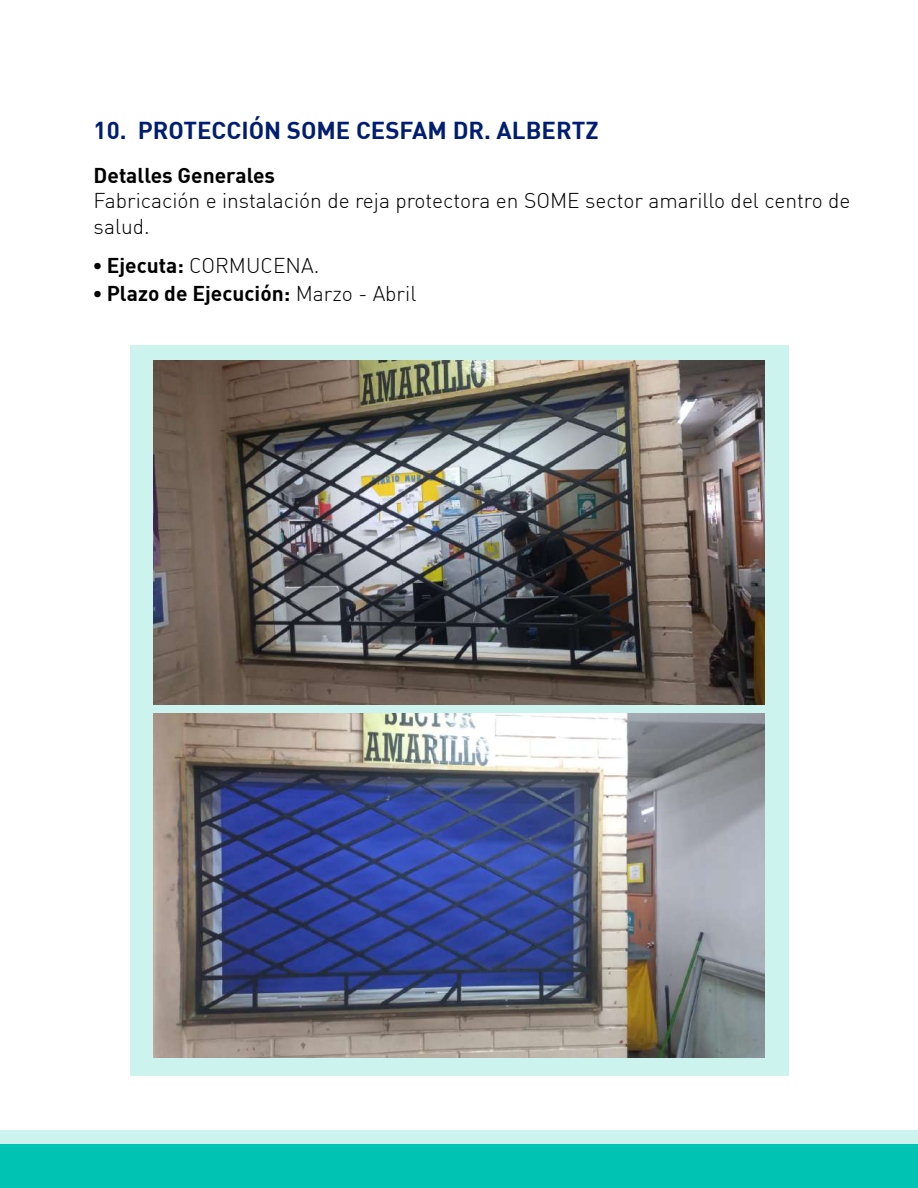
<style>
.page{position:relative;width:918px;height:1188px;background:#fff}
.page>*{position:absolute;margin:0;border:0;box-sizing:border-box;transform-origin:0 0}
.t1{font:700 24px "DIN";color:#001e71}
.t2{font:21px/25.2px "DIN Light Alternate";color:#000}
.t3{font:700 21px "DIN";color:#000}
.s1{font-family:"Montserrat";font-weight:900;font-size:24px}
.s2{font-family:"DIN";font-weight:700}
.s3{font-family:"DIN Light Alternate";font-weight:400}
</style>
<div class="page">
<div style="left:0;top:1130px;width:918px;height:50px;background:#cdf3ee"></div>
<div style="left:0;top:1144px;width:918px;height:44px;background:#00c3b3"></div>
<div style="left:130px;top:345px;width:658px;height:730px;background:#cdf3ee"></div>
<img style="left:153px;top:360px;width:612px;height:344px">
<img style="left:153px;top:713px;width:612px;height:344px">
<p class="t1" style="left:94px;top:114px;width:506px">10. PROTECCIÓN SOME CESFAM DR. ALBERTZ</p>
<p class="t3" style="left:94px;top:162px;width:183px">Detalles Generales</p>
<p class="t2" style="left:94px;top:188px;width:758px">Fabricación e instalación de reja protectora en SOME sector amarillo del centro de salud.</p>
<p class="t2" style="left:94px;top:252px;width:227px"><span class="s1">·</span> <span class="s2">Ejecuta:</span> CORMUCENA.</p>
<p class="t3" style="left:94px;top:280px;width:324px"><span class="s1">·</span> Plazo de Ejecución: <span class="s3">Marzo - Abril</span></p>
</div>
